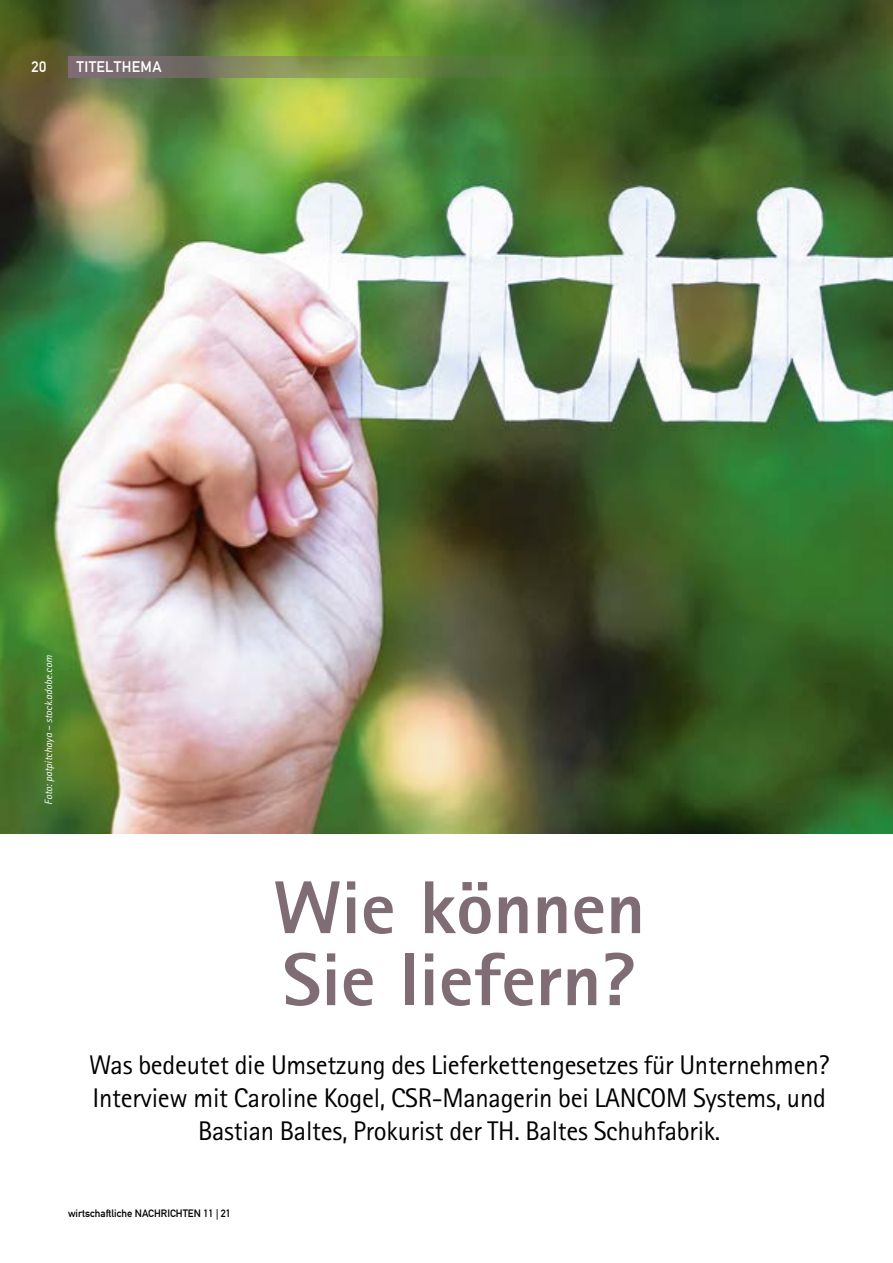
<style>
.page{position:relative;width:893px;height:1263px;background:#fff}
.page>*{position:absolute;margin:0;border:0;box-sizing:border-box;transform-origin:0 0}
.Headline_gross_zentr{font:800 75px "Rotis Sans Serif Std";color:#806c74}
.Subline_zentriert{font:27px/33px "Rotis Sans Serif Std";letter-spacing:-.01em;color:#000;text-align:center}
.t1{font:15px "DIN1451 Com Mittelschrift";letter-spacing:.025em;color:#fff}
.Fotoverweis{font:italic 10.5px "Rotis Sans Serif Std";letter-spacing:-.01em;color:#fff}
.t2{font:10.5px "DIN1451 Com Mittelschrift";color:#000}
</style>
<div class="page">
<img style="left:0;top:0;width:893px;height:833px">
<svg style="left:68px;top:56px;width:782px;height:22px;background:#596d40"></svg>
<p class="t1" style="left:32px;top:58px;width:16px">20</p>
<p class="t1" style="left:77px;top:58px;width:87px">TITELTHEMA</p>
<p class="Fotoverweis" style="left:42px;top:805px;width:151px;rotate:-90deg">Foto: patpitchaya – stock.adobe.com</p>
<h1 class="Headline_gross_zentr" style="left:273px;top:860px;width:373px">Wie können</h1>
<h1 class="Headline_gross_zentr" style="left:282px;top:932px;width:355px">Sie liefern?</h1>
<p class="Subline_zentriert" style="left:89px;top:1048px;width:742px">Was bedeutet die Umsetzung des Lieferkettengesetzes für Unternehmen?<br>Interview mit Caroline Kogel, CSR-Managerin bei LANCOM Systems, und<br>Bastian Baltes, Prokurist der TH. Baltes Schuhfabrik.</p>
<p class="t2" style="left:68px;top:1207px;width:164px">wirtschaftliche NACHRICHTEN 11 | 21</p>
</div>
